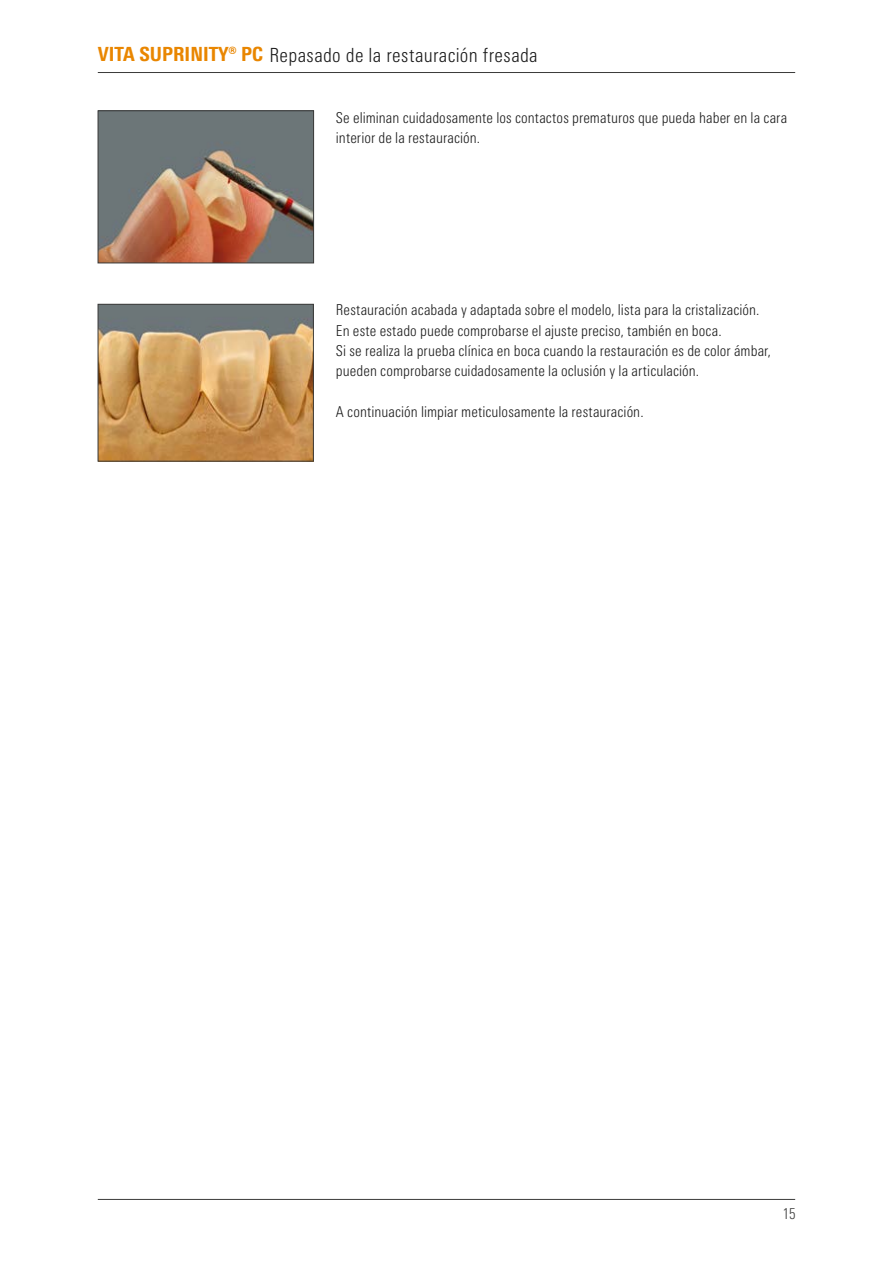
<style>
.page{position:relative;width:893px;height:1263px;background:#fff}
.page>*{position:absolute;margin:0;border:0;box-sizing:border-box;transform-origin:0 0}
.t1{font:300 condensed 19.5px "Univers Next Pro";letter-spacing:.015em;color:#1a1a1a}
.t2{font:300 condensed 15px/20.2px "Univers Next Pro";letter-spacing:.005em;color:#1a1a1a}
.t3{font:300 condensed 15px "Univers Next Pro";color:#3b3b3a}
.s1{font-weight:800;color:#e98600}
</style>
<div class="page">
<hr style="left:98px;top:1199px;width:697px;height:1px;background:#3b3b3a">
<hr style="left:98px;top:72px;width:697px;height:1px;background:#3b3b3a">
<img style="left:100px;top:306px;width:212px;height:153px">
<div style="left:98px;top:304px;width:216px;height:157px;border:1px solid #3b3b3a"></div>
<img style="left:100px;top:113px;width:212px;height:148px">
<div style="left:98px;top:111px;width:216px;height:152px;border:1px solid #3b3b3a"></div>
<h1 class="t1" style="left:98px;top:44px;width:441px"><span class="s1">VITA SUPRINITY® PC</span> Repasado de la restauración fresada</h1>
<p class="t2" style="left:336px;top:107px;width:453px">Se eliminan cuidadosamente los contactos prematuros que pueda haber en la cara interior de la restauración.</p>
<p class="t2" style="left:336px;top:300px;width:437px">Restauración acabada y adaptada sobre el modelo, lista para la cristalización.<br>En este estado puede comprobarse el ajuste preciso, también en boca.<br>Si se realiza la prueba clínica en boca cuando la restauración es de color ámbar, pueden comprobarse cuidadosamente la oclusión y la articulación.</p>
<p class="t2" style="left:336px;top:401px;width:309px">A continuación limpiar meticulosamente la restauración.</p>
<p class="t3" style="left:783px;top:1205px;width:15px">15</p>
</div>
